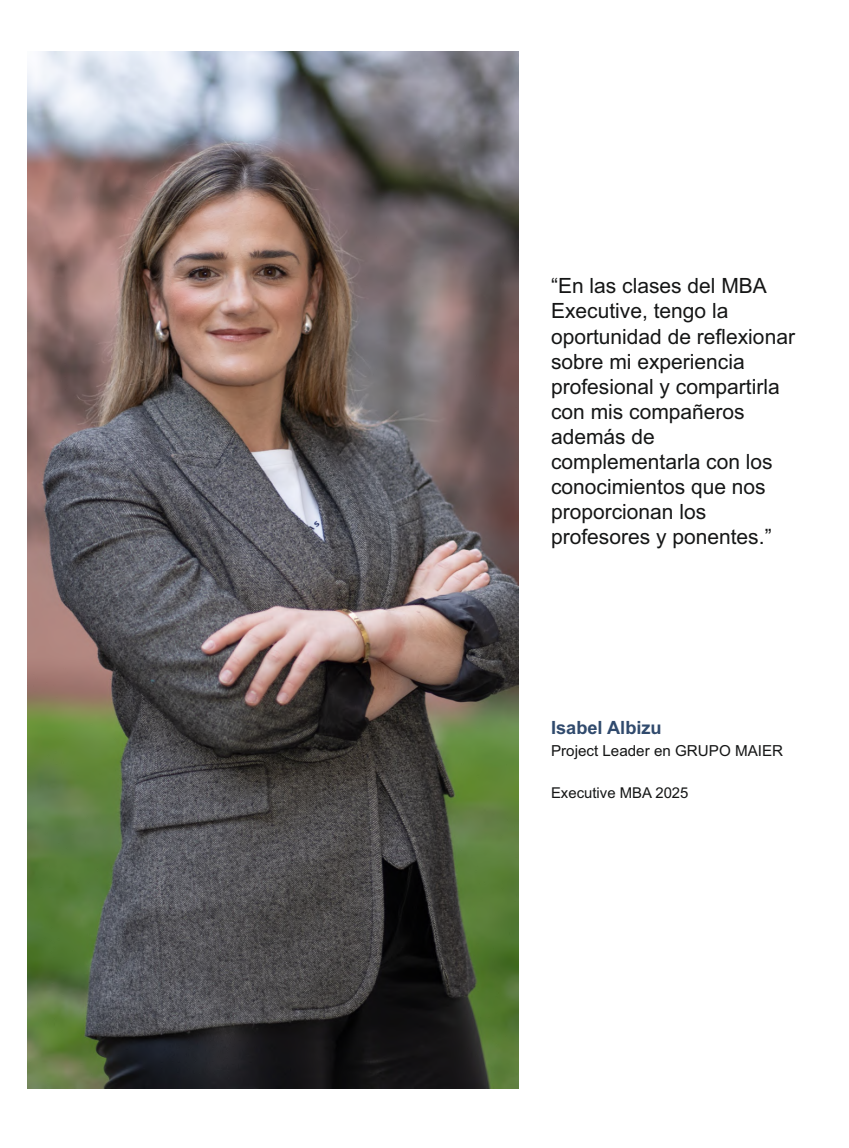
<style>
.page{position:relative;width:849px;height:1148px;background:#fff}
.page>*{position:absolute;margin:0;border:0;box-sizing:border-box;transform-origin:0 0}
.t1{font:300 21px/25px "EHU Sans";color:#151616}
.t2{font:700 18.15px "EHU Sans";color:#304a6d}
.t3{font:300 15.15px "EHU Sans";color:#151616}
.t4{font:300 14.85px "EHU Sans";color:#151616}
</style>
<div class="page">
<img style="left:27px;top:51px;width:491px;height:1037px">
<p class="t1" style="left:551px;top:275px;width:245px">“En las clases del MBA<br>Executive, tengo la oportunidad de reflexionar sobre mi experiencia profesional y compartirla con mis compañeros además de complementarla con los conocimientos que nos proporcionan los profesores y ponentes.”</p>
<p class="t2" style="left:551px;top:720px;width:112px">Isabel Albizu</p>
<p class="t3" style="left:551px;top:745px;width:234px">Project Leader en GRUPO MAIER</p>
<p class="t4" style="left:551px;top:787px;width:139px">Executive MBA 2025</p>
</div>
